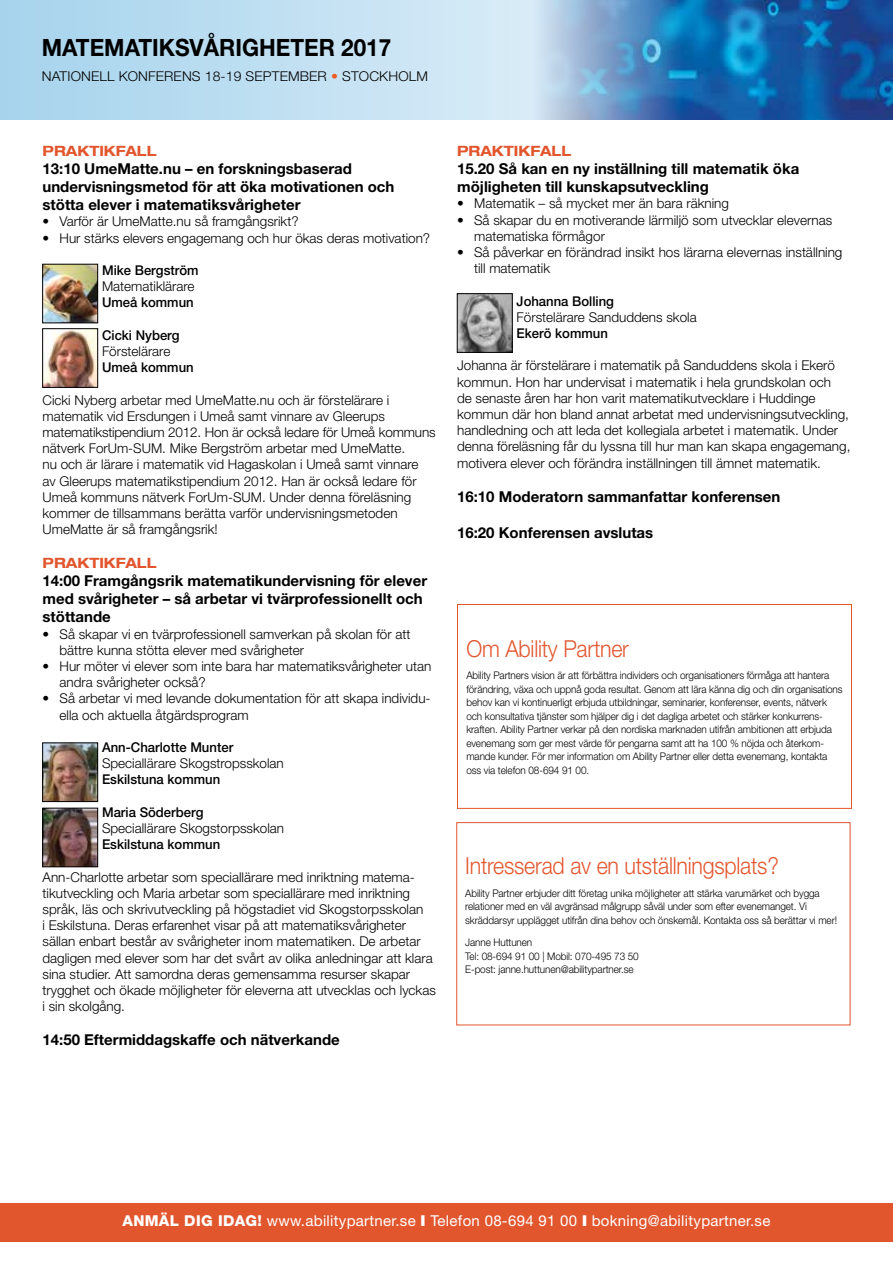
<style>
.page{position:relative;width:893px;height:1263px;background:#fff}
.page>*{position:absolute;margin:0;border:0;box-sizing:border-box;transform-origin:0 0}
.t1{font:700 23.85px "Helvetica Neue";color:#000;scale:.94 1}
.t2{font:300 23.4px "Helvetica Neue";letter-spacing:-.01em;color:#e2562e;scale:.91 1}
.t3{font:700 15px/18px "Helvetica Neue";color:#000}
.t4{font:15px "Helvetica Neue";letter-spacing:.02em;color:#fff}
.t5{font:700 expanded 14.25px "Helvetica Neue";color:#e2562e}
.t6{font:300 13.5px/16.2px "Helvetica Neue";color:#000}
.t7{font:500 13.5px "Helvetica Neue";color:#000}
.t8{font:300 10.5px/13.5px "Helvetica Neue";letter-spacing:-.01em;color:#000;scale:.95 1}
.s1{color:#eb5b25}
.s2{font-weight:800}
.s3{font-weight:900}
</style>
<div class="page">
<svg style="left:1px;top:0;width:504px;height:119px;background:#bddef1"></svg>
<div style="left:0;top:1203px;width:893px;height:39px;background:#e2562e"></div>
<img style="left:505px;top:0;width:388px;height:119px">
<div style="left:457px;top:604px;width:395px;height:205px;border:1px solid #e2562e"></div>
<div style="left:456px;top:822px;width:394px;height:203px;background:#fff;border:1px solid #e2562e"></div>
<img style="left:45px;top:331px;width:51px;height:54px">
<img style="left:459px;top:296px;width:51px;height:54px">
<div style="left:457px;top:294px;width:55px;height:58px;border:1px solid #000"></div>
<img style="left:45px;top:266px;width:51px;height:55px">
<div style="left:43px;top:264px;width:55px;height:59px;border:1px solid #000"></div>
<img style="left:45px;top:745px;width:51px;height:55px">
<div style="left:43px;top:743px;width:55px;height:59px;border:1px solid #000"></div>
<img style="left:45px;top:810px;width:51px;height:55px">
<div style="left:43px;top:808px;width:55px;height:59px;border:1px solid #000"></div>
<h1 class="t1" style="left:42px;top:33px;width:373px">MATEMATIKSVÅRIGHETER 2017</h1>
<p class="t6" style="left:42px;top:67px;width:388px">NATIONELL KONFERENS 18-19 SEPTEMBER <span class="s1">•</span> STOCKHOLM</p>
<p class="t5" style="left:43px;top:142px;width:116px">PRAKTIKFALL</p>
<p class="t3" style="left:43px;top:159px;width:353px">13:10 UmeMatte.nu – en forskningsbaserad undervisningsmetod för att öka motivationen och stötta elever i matematiksvårigheter</p>
<p class="t6" style="left:43px;top:213px;width:258px">• Varför är UmeMatte.nu så framgångsrikt?</p>
<p class="t6" style="left:43px;top:229px;width:389px">• Hur stärks elevers engagemang och hur ökas deras motivation?</p>
<p class="t7" style="left:102px;top:262px;width:98px">Mike Bergström</p>
<p class="t6" style="left:102px;top:278px;width:94px">Matematiklärare</p>
<p class="t7" style="left:102px;top:294px;width:93px">Umeå kommun</p>
<p class="t7" style="left:102px;top:327px;width:79px">Cicki Nyberg</p>
<p class="t6" style="left:102px;top:343px;width:70px">Förstelärare</p>
<p class="t7" style="left:102px;top:359px;width:93px">Umeå kommun</p>
<p class="t6" style="left:43px;top:391px;width:395px">Cicki Nyberg arbetar med UmeMatte.nu och är förstelärare i matematik vid Ersdungen i Umeå samt vinnare av Gleerups matematikstipendium 2012. Hon är också ledare för Umeå kommuns nätverk ForUm-SUM. Mike Bergström arbetar med UmeMatte.<br>nu och är lärare i matematik vid Hagaskolan i Umeå samt vinnare<br>av Gleerups matematikstipendium 2012. Han är också ledare för Umeå kommuns nätverk ForUm-SUM. Under denna föreläsning kommer de tillsammans berätta varför undervisningsmetoden UmeMatte är så framgångsrik!</p>
<p class="t5" style="left:43px;top:554px;width:116px">PRAKTIKFALL</p>
<p class="t3" style="left:43px;top:572px;width:386px">14:00 Framgångsrik matematikundervisning för elever med svårigheter – så arbetar vi tvärprofessionellt och stöttande</p>
<p class="t6" style="left:60px;top:625px;width:352px;text-indent:-17px">• Så skapar vi en tvärprofessionell samverkan på skolan för att bättre kunna stötta elever med svårigheter</p>
<p class="t6" style="left:60px;top:658px;width:373px;text-indent:-17px">• Hur möter vi elever som inte bara har matematiksvårigheter utan andra svårigheter också?</p>
<p class="t6" style="left:60px;top:690px;width:373px;text-indent:-17px">• Så arbetar vi med levande dokumentation för att skapa individu&shy;ella och aktuella åtgärdsprogram</p>
<p class="t7" style="left:102px;top:739px;width:133px">Ann-Charlotte Munter</p>
<p class="t6" style="left:102px;top:755px;width:183px">Speciallärare Skogstropsskolan</p>
<p class="t7" style="left:102px;top:771px;width:120px">Eskilstuna kommun</p>
<p class="t7" style="left:102px;top:804px;width:103px">Maria Söderberg</p>
<p class="t6" style="left:102px;top:820px;width:184px">Speciallärare Skogstorpsskolan</p>
<p class="t7" style="left:102px;top:836px;width:120px">Eskilstuna kommun</p>
<p class="t6" style="left:43px;top:868px;width:395px">Ann-Charlotte arbetar som speciallärare med inriktning matema&shy;tikutveckling och Maria arbetar som speciallärare med inriktning språk, läs och skrivutveckling på högstadiet vid Skogstorpsskolan<br>i Eskilstuna. Deras erfarenhet visar på att matematiksvårigheter sällan enbart består av svårigheter inom matematiken. De arbetar dagligen med elever som har det svårt av olika anledningar att klara sina studier. Att samordna deras gemensamma resurser skapar trygghet och ökade möjligheter för eleverna att utvecklas och lyckas i sin skolgång.</p>
<p class="t3" style="left:43px;top:1031px;width:299px">14:50 Eftermiddagskaffe och nätverkande</p>
<p class="t5" style="left:457px;top:142px;width:116px">PRAKTIKFALL</p>
<p class="t3" style="left:457px;top:159px;width:344px">15.20 Så kan en ny inställning till matematik öka möjligheten till kunskapsutveckling</p>
<p class="t6" style="left:457px;top:195px;width:273px">• Matematik – så mycket mer än bara räkning</p>
<p class="t6" style="left:474px;top:211px;width:360px;text-indent:-17px">• Så skapar du en motiverande lärmiljö som utvecklar elevernas matematiska förmågor</p>
<p class="t6" style="left:474px;top:244px;width:370px;text-indent:-17px">• Så påverkar en förändrad insikt hos lärarna elevernas inställning till matematik</p>
<p class="t7" style="left:517px;top:293px;width:99px">Johanna Bolling</p>
<p class="t6" style="left:517px;top:309px;width:182px">Förstelärare Sanduddens skola</p>
<p class="t7" style="left:517px;top:325px;width:93px">Ekerö kommun</p>
<p class="t6" style="left:457px;top:357px;width:395px">Johanna är förstelärare i matematik på Sanduddens skola i Ekerö kommun. Hon har undervisat i matematik i hela grundskolan och<br>de senaste åren har hon varit matematikutvecklare i Huddinge kommun där hon bland annat arbetat med undervisningsutveckling, handledning och att leda det kollegiala arbetet i matematik. Under denna föreläsning får du lyssna till hur man kan skapa engagemang, motivera elever och förändra inställningen till ämnet matematik.</p>
<p class="t3" style="left:457px;top:487px;width:325px">16:10 Moderatorn sammanfattar konferensen</p>
<p class="t3" style="left:457px;top:523px;width:198px">16:20 Konferensen avslutas</p>
<h2 class="t2" style="left:466px;top:634px;width:180px">Om Ability Partner</h2>
<p class="t8" style="left:466px;top:669px;width:398px">Ability Partners vision är att förbättra individers och organisationers förmåga att hantera förändring, växa och uppnå goda resultat. Genom att lära känna dig och din organisations behov kan vi kontinuerligt erbjuda utbildningar, seminarier, konferenser, events, nätverk och konsultativa tjänster som hjälper dig i det dagliga arbetet och stärker konkurrens&shy;kraften. Ability Partner verkar på den nordiska marknaden utifrån ambitionen att erbjuda evenemang som ger mest värde för pengarna samt att ha 100 % nöjda och återkom&shy;mande kunder. För mer information om Ability Partner eller detta evenemang, kontakta oss via telefon 08-694 91 00.</p>
<h2 class="t2" style="left:465px;top:852px;width:346px">Intresserad av en utställningsplats?</h2>
<p class="t8" style="left:465px;top:886px;width:393px">Ability Partner erbjuder ditt företag unika möjligheter att stärka varumärket och bygga relationer med en väl avgränsad målgrupp såväl under som efter evenemanget. Vi skräddarsyr upplägget utifrån dina behov och önskemål. Kontakta oss så berättar vi mer!</p>
<p class="t8" style="left:465px;top:936px;width:184px">Janne Huttunen<br>Tel: 08-694 91 00 | Mobil: 070-495 73 50<br>E-post: janne.huttunen@abilitypartner.se</p>
<p class="t4" style="left:122px;top:1212px;width:649px"><span class="s2">ANMÄL DIG IDAG!</span> www.abilitypartner.se <span class="s3">I</span> Telefon 08-694 91 00 <span class="s3">I</span> bokning@abilitypartner.se</p>
</div>
